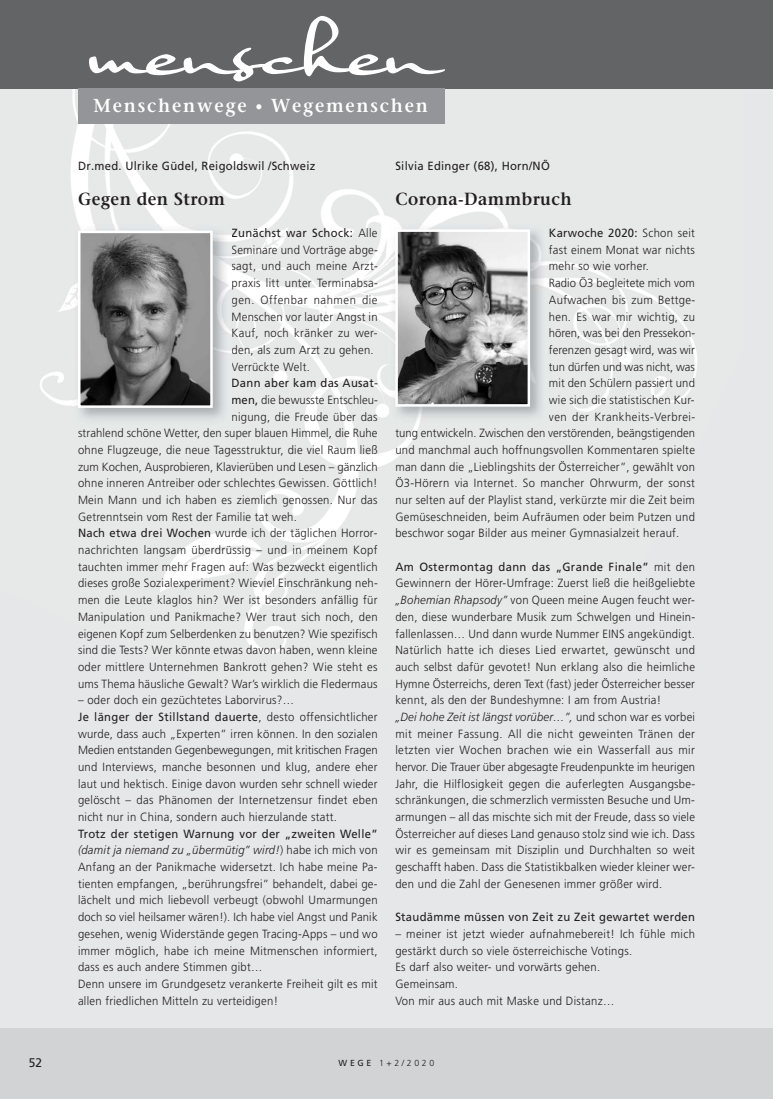
<style>
.page{position:relative;width:773px;height:1099px;background:#fff}
.page>*{position:absolute;margin:0;border:0;box-sizing:border-box;transform-origin:0 0}
.t1{font:68.75px "Nothing";color:#fff}
.t2{font:600 18.75px "Stone Serif Std";letter-spacing:.1em;color:#fff;scale:.95 1}
.t3{font:600 17.5px "Stone Serif Std";letter-spacing:.025em;color:#231f20;scale:.95 1}
.t4{font:12.5px "Frutiger";color:#231f20;scale:.95 1}
.t5{font:300 11.88px/16.6px "Frutiger";letter-spacing:.025em;color:#231f20;scale:.95 1}
.t6{font:11.88px "Frutiger";letter-spacing:.025em;color:#231f20;scale:.95 1}
.t7{font:300 11.88px "Frutiger";letter-spacing:.005em;color:#231f20;scale:.95 1}
.t8{font:11.88px "Frutiger LT Std";letter-spacing:.025em;color:#231f20;scale:.95 1}
.t9{font:300 11.88px "Frutiger";letter-spacing:.045em;color:#231f20;scale:.95 1}
.t10{font:300 11.88px "Frutiger";color:#231f20;scale:.95 1}
.t11{font:300 8.75px "Frutiger";color:#231f20}
.s1{font-size:15px}
.s2{font-weight:400}
.s3{font-style:italic}
.s4{font-weight:300}
</style>
<div class="page">
<div style="left:0;top:0;width:772px;height:1098px;background:#e6e7e8"></div>
<img style="left:40px;top:89px;width:657px;height:565px">
<div style="left:0;top:1028px;width:772px;height:70px;background:#d1d3d4"></div>
<div style="left:0;top:0;width:772px;height:89px;background:#636466"></div>
<div style="left:78px;top:89px;width:367px;height:35px;background:#939598"></div>
<img style="left:72px;top:225px;width:159px;height:201px">
<img style="left:81px;top:234px;width:129px;height:171px">
<div style="left:78px;top:231px;width:135px;height:177px;border:2px solid #fff"></div>
<img style="left:389px;top:224px;width:159px;height:201px">
<img style="left:398px;top:232px;width:129px;height:171px">
<div style="left:395px;top:229px;width:135px;height:177px;border:2px solid #fff"></div>
<h1 class="t1" style="left:88px;top:9px;width:348px">menschen</h1>
<h2 class="t2" style="left:93px;top:98px;width:354px">Menschenwege <span class="s1">•</span> Wegemenschen</h2>
<p class="t8" style="left:78px;top:160px;width:251px">Dr.med. Ulrike Güdel, Reigoldswil /Schweiz</p>
<h3 class="t3" style="left:78px;top:192px;width:156px">Gegen den Strom</h3>
<p class="t5" style="left:231px;top:226px;width:155px"><span class="s2">Zunächst war Schock:</span> Alle<br>Seminare und Vorträge abge&shy;sagt, und auch meine Arzt&shy;praxis litt unter Terminabsa&shy;gen. Offenbar nahmen die<br>Menschen vor lauter Angst in<br>Kauf, noch kränker zu wer&shy;den, als zum Arzt zu gehen.<br>Verrückte Welt.</p>
<p class="t6" style="left:231px;top:378px;width:155px">Dann aber kam das Ausat-</p>
<p class="t5" style="left:231px;top:392px;width:155px"><span class="s2">men,</span> die bewusste Entschleu-</p>
<p class="t5" style="left:231px;top:409px;width:155px">nigung, die Freude über das</p>
<p class="t5" style="left:78px;top:426px;width:317px">strahlend schöne Wetter, den super blauen Himmel, die Ruhe</p>
<p class="t5" style="left:78px;top:442px;width:317px">ohne Flugzeuge, die neue Tagesstruktur, die viel Raum ließ</p>
<p class="t5" style="left:78px;top:459px;width:317px">zum Kochen, Ausprobieren, Klavierüben und Lesen – gänzlich</p>
<p class="t5" style="left:78px;top:476px;width:317px">ohne inneren Antreiber oder schlechtes Gewissen. Göttlich!</p>
<p class="t5" style="left:78px;top:492px;width:317px">Mein Mann und ich haben es ziemlich genossen. Nur das</p>
<p class="t5" style="left:78px;top:509px;width:232px">Getrenntsein vom Rest der Familie tat weh.</p>
<p class="t5" style="left:78px;top:526px;width:317px"><span class="s2">Nach etwa drei Wochen</span> wurde ich der täglichen Horror-</p>
<p class="t5" style="left:78px;top:542px;width:317px">nachrichten langsam überdrüssig – und in meinem Kopf</p>
<p class="t5" style="left:78px;top:559px;width:317px">tauchten immer mehr Fragen auf: Was bezweckt eigentlich</p>
<p class="t5" style="left:78px;top:576px;width:317px">dieses große Sozialexperiment? Wieviel Einschränkung neh-</p>
<p class="t5" style="left:78px;top:592px;width:317px">men die Leute klaglos hin? Wer ist besonders anfällig für</p>
<p class="t5" style="left:78px;top:609px;width:317px">Manipulation und Panikmache? Wer traut sich noch, den</p>
<p class="t5" style="left:78px;top:626px;width:317px">eigenen Kopf zum Selberdenken zu benutzen? Wie spezifisch</p>
<p class="t5" style="left:78px;top:642px;width:317px">sind die Tests? Wer könnte etwas davon haben, wenn kleine</p>
<p class="t5" style="left:78px;top:659px;width:317px">oder mittlere Unternehmen Bankrott gehen? Wie steht es</p>
<p class="t5" style="left:78px;top:676px;width:317px">ums Thema häusliche Gewalt? War’s wirklich die Fledermaus</p>
<p class="t5" style="left:78px;top:692px;width:317px">– oder doch ein gezüchtetes Laborvirus?…<br><span class="s2">Je länger der Stillstand dauerte</span>, desto offensichtlicher wurde, dass auch „Experten” irren können. In den sozialen Medien entstanden Gegenbewegungen, mit kritischen Fragen und Interviews, manche besonnen und klug, andere eher laut und hektisch. Einige davon wurden sehr schnell wieder gelöscht – das Phänomen der Internetzensur findet eben nicht nur in China, sondern auch hierzulande statt.</p>
<p class="t5" style="left:78px;top:826px;width:317px"><span class="s2">Trotz der stetigen Warnung vor der „zweiten Welle” </span><span class="s3">(damit ja niemand zu „übermütig” wird!</span>) habe ich mich von Anfang an der Panikmache widersetzt. Ich habe meine Pa&shy;tienten empfangen, „berührungsfrei” behandelt, dabei ge&shy;lächelt und mich liebevoll verbeugt (obwohl Umarmungen doch so viel heilsamer wären!). Ich habe viel Angst und Panik gesehen, wenig Widerstände gegen Tracing-Apps – und wo immer möglich, habe ich meine Mitmenschen informiert, dass es auch andere Stimmen gibt…<br>Denn unsere im Grundgesetz verankerte Freiheit gilt es mit allen friedlichen Mitteln zu verteidigen!</p>
<p class="t5" style="left:138px;top:274px;width:4px">ˇ</p>
<p class="t8" style="left:395px;top:160px;width:164px">Silvia Edinger (68), Horn/NÖ</p>
<h3 class="t3" style="left:395px;top:192px;width:187px">Corona-Dammbruch</h3>
<p class="t6" style="left:548px;top:228px;width:155px">Karwoche 2020: <span class="s4">Schon seit</span></p>
<p class="t5" style="left:548px;top:242px;width:155px">fast einem Monat war nichts</p>
<p class="t5" style="left:548px;top:259px;width:107px">mehr so wie vorher.</p>
<p class="t5" style="left:548px;top:276px;width:155px">Radio Ö3 begleitete mich vom</p>
<p class="t5" style="left:548px;top:292px;width:155px">Aufwachen bis zum Bettge-</p>
<p class="t5" style="left:548px;top:309px;width:155px">hen. Es war mir wichtig, zu</p>
<p class="t7" style="left:548px;top:328px;width:155px">hören, was bei den Pressekon-</p>
<p class="t5" style="left:548px;top:342px;width:155px">ferenzen gesagt wird, was wir</p>
<p class="t10" style="left:548px;top:361px;width:155px">tun dürfen und was nicht, was</p>
<p class="t5" style="left:548px;top:376px;width:155px">mit den Schülern passiert und</p>
<p class="t5" style="left:548px;top:392px;width:155px">wie sich die statistischen Kur-</p>
<p class="t9" style="left:548px;top:412px;width:155px">ven der Krankheits-Verbrei-</p>
<p class="t7" style="left:395px;top:428px;width:317px">tung entwickeln. Zwischen den verstörenden, beängstigenden</p>
<p class="t5" style="left:395px;top:442px;width:317px">und manchmal auch hoffnungsvollen Kommentaren spielte</p>
<p class="t5" style="left:395px;top:459px;width:317px">man dann die „Lieblingshits der Österreicher”, gewählt von</p>
<p class="t5" style="left:395px;top:476px;width:317px">Ö3-Hörern via Internet. So mancher Ohrwurm, der sonst</p>
<p class="t5" style="left:395px;top:492px;width:317px">nur selten auf der Playlist stand, verkürzte mir die Zeit beim</p>
<p class="t5" style="left:395px;top:509px;width:317px">Gemüseschneiden, beim Aufräumen oder beim Putzen und</p>
<p class="t5" style="left:395px;top:526px;width:300px">beschwor sogar Bilder aus meiner Gymnasialzeit herauf.</p>
<p class="t5" style="left:395px;top:559px;width:317px"><span class="s2">Am Ostermontag dann das „Grande Finale”</span> mit den Gewinnern der Hörer-Umfrage: Zuerst ließ die heißgeliebte <span class="s3">„Bohemian Rhapsody”</span> von Queen meine Augen feucht wer&shy;den, diese wunderbare Musik zum Schwelgen und Hinein&shy;fallenlassen… Und dann wurde Nummer EINS angekündigt.<br>Natürlich hatte ich dieses Lied erwartet, gewünscht und auch selbst dafür gevotet! Nun erklang also die heimliche Hymne Österreichs, deren Text (fast) jeder Österreicher besser kennt, als den der Bundeshymne: I am from Austria!<br><span class="s3">„Dei hohe Zeit ist längst vorüber…”,</span> und schon war es vorbei mit meiner Fassung. All die nicht geweinten Tränen der letzten vier Wochen brachen wie ein Wasserfall aus mir hervor. Die Trauer über abgesagte Freudenpunkte im heurigen Jahr, die Hilflosigkeit gegen die auferlegten Ausgangsbe&shy;schränkungen, die schmerzlich vermissten Besuche und Um&shy;armungen – all das mischte sich mit der Freude, dass so viele Österreicher auf dieses Land genauso stolz sind wie ich. Dass wir es gemeinsam mit Disziplin und Durchhalten so weit geschafft haben. Dass die Statistikbalken wieder kleiner wer&shy;den und die Zahl der Genesenen immer größer wird.</p>
<p class="t6" style="left:395px;top:912px;width:317px">Staudämme müssen von Zeit zu Zeit gewartet werden</p>
<p class="t5" style="left:395px;top:926px;width:317px">– meiner ist jetzt wieder aufnahmebereit! Ich fühle mich gestärkt durch so viele österreichische Votings.<br>Es darf also weiter- und vorwärts gehen.<br>Gemeinsam.<br>Von mir aus auch mit Maske und Distanz…</p>
<p class="t4" style="left:29px;top:1057px;width:16px">52</p>
<p class="t11" style="left:338px;top:1059px;width:97px"><span class="s2">WEGE</span> 1+2/2020</p>
</div>
